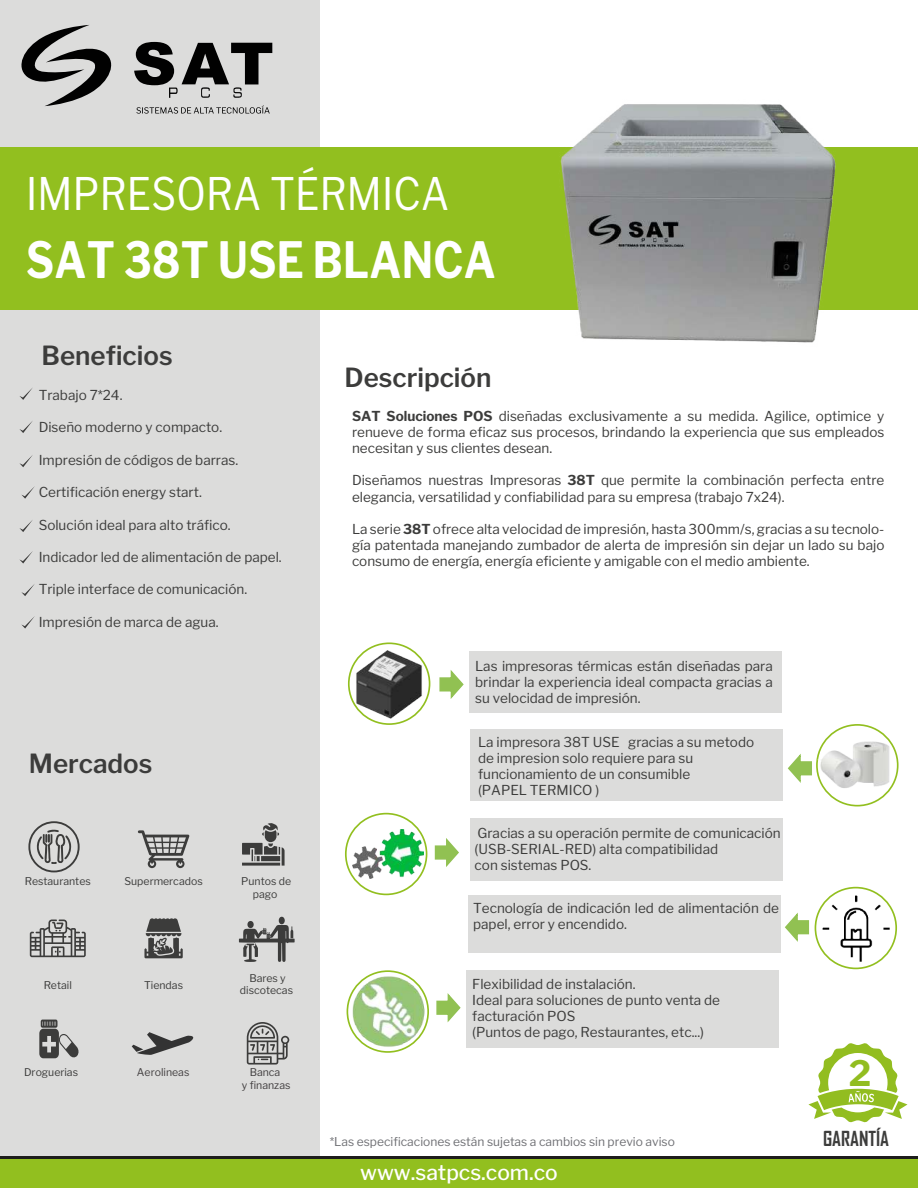
<style>
.page{position:relative;width:918px;height:1188px;background:#fff}
.page>*{position:absolute;margin:0;border:0;box-sizing:border-box;transform-origin:0 0}
.t1{font:700 49.65px "Libre Franklin";letter-spacing:.005em;color:#fff;scale:.84 1}
.t2{font:44.55px "Libre Franklin";letter-spacing:.005em;color:#fff;scale:.87 1}
.t3{font:700 34.95px "Libre Franklin";color:#92bd20}
.t4{font:600 26.25px "Libre Franklin";color:#3c3c3b}
.t5{font:500 21px "Libre Franklin";color:#fff}
.t6{font:700 19.8px "Agency FB";color:#3c3c3b}
.t7{font:13.65px/16.2px "Libre Franklin";color:#3c3c3b}
.t8{font:12.15px "Libre Franklin";color:#6f7074}
.t9{font:10.65px/12.6px "Libre Franklin";color:#3c3c3b;text-align:center}
.t10{font:10.65px/12.6px "Libre Franklin";color:#423f40;text-align:center}
.t11{font:10.65px "Libre Franklin";color:#434041}
.s1{font-weight:700}
</style>
<div class="page">
<div style="left:0;top:0;width:320px;height:1188px;background:#dcdcdb"></div>
<div style="left:0;top:147px;width:918px;height:163px;background:#92bf1f"></div>
<div style="left:0;top:1156px;width:918px;height:32px;background:linear-gradient(to right,#1d1d1b,#1d1d1b)"></div>
<div style="left:0;top:1160px;width:918px;height:28px;background:#92bf1f"></div>
<svg style="left:21px;top:25px;width:91px;height:81px"></svg>
<svg style="left:134px;top:42px;width:138px;height:56px"></svg>
<svg style="left:136px;top:105px;width:134px;height:9px"></svg>
<svg style="left:39px;top:1020px;width:40px;height:38px"></svg>
<svg style="left:132px;top:1032px;width:62px;height:23px"></svg>
<svg style="left:144px;top:918px;width:39px;height:40px"></svg>
<svg style="left:30px;top:920px;width:56px;height:37px"></svg>
<svg style="left:239px;top:916px;width:56px;height:46px"></svg>
<svg style="left:138px;top:830px;width:51px;height:38px"></svg>
<svg style="left:242px;top:823px;width:43px;height:43px"></svg>
<svg style="left:28px;top:821px;width:52px;height:51px"></svg>
<svg style="left:808px;top:1043px;width:100px;height:79px"></svg>
<div style="left:348px;top:642px;width:82px;height:83px;border:2px solid #92bf1f;border-radius:50%"></div>
<svg style="left:439px;top:670px;width:25px;height:29px"></svg>
<div style="left:345px;top:813px;width:82px;height:82px;border:2px solid #92bf1f;border-radius:50%"></div>
<svg style="left:434px;top:838px;width:25px;height:29px"></svg>
<svg style="left:436px;top:993px;width:25px;height:30px"></svg>
<svg style="left:817px;top:729px;width:81px;height:81px"></svg>
<div style="left:816px;top:724px;width:83px;height:82px;border:2px solid #92bf1f;border-radius:50%"></div>
<svg style="left:787px;top:754px;width:25px;height:29px"></svg>
<svg style="left:815px;top:888px;width:81px;height:80px"></svg>
<div style="left:815px;top:887px;width:82px;height:82px;border:2px solid #92bf1f;border-radius:50%"></div>
<svg style="left:785px;top:912px;width:25px;height:30px"></svg>
<svg style="left:19px;top:388px;width:14px;height:12px"></svg>
<svg style="left:19px;top:421px;width:14px;height:12px"></svg>
<svg style="left:19px;top:520px;width:14px;height:12px"></svg>
<svg style="left:19px;top:551px;width:14px;height:13px"></svg>
<svg style="left:21px;top:584px;width:14px;height:12px"></svg>
<svg style="left:19px;top:455px;width:14px;height:12px"></svg>
<svg style="left:21px;top:486px;width:14px;height:13px"></svg>
<svg style="left:21px;top:616px;width:14px;height:13px"></svg>
<img style="left:346px;top:973px;width:83px;height:80px">
<div style="left:470px;top:652px;width:312px;height:61px;background:#dcdcdb"></div>
<div style="left:470px;top:729px;width:312px;height:72px;background:#dcdcdb"></div>
<div style="left:470px;top:818px;width:312px;height:62px;background:#dcdcdb"></div>
<div style="left:468px;top:895px;width:313px;height:58px;background:#dcdcdb"></div>
<div style="left:466px;top:970px;width:313px;height:78px;background:#dcdcdb"></div>
<img style="left:353px;top:830px;width:70px;height:48px">
<svg style="left:247px;top:1022px;width:42px;height:43px"></svg>
<img style="left:353px;top:651px;width:73px;height:67px">
<img style="left:820px;top:893px;width:71px;height:71px">
<img style="left:818px;top:735px;width:74px;height:60px">
<img style="left:560px;top:104px;width:276px;height:239px">
<h2 class="t2" style="left:26px;top:167px;width:488px">IMPRESORA TÉRMICA</h2>
<h1 class="t1" style="left:26px;top:230px;width:561px">SAT 38T USE BLANCA</h1>
<h3 class="t4" style="left:42px;top:339px;width:133px">Beneficios</h3>
<p class="t7" style="left:39px;top:387px;width:85px">Trabajo 7*24.</p>
<p class="t7" style="left:39px;top:419px;width:185px">Diseño moderno y compacto.</p>
<p class="t7" style="left:39px;top:452px;width:201px">Impresión de códigos de barras.</p>
<p class="t7" style="left:39px;top:484px;width:165px">Certificación energy start.</p>
<p class="t7" style="left:39px;top:516px;width:194px">Solución ideal para alto tráfico.</p>
<p class="t7" style="left:39px;top:549px;width:245px">Indicador led de alimentación de papel.</p>
<p class="t7" style="left:39px;top:581px;width:210px">Triple interface de comunicación.</p>
<p class="t7" style="left:39px;top:614px;width:181px">Impresión de marca de agua.</p>
<h3 class="t4" style="left:29px;top:748px;width:125px">Mercados</h3>
<p class="t9" style="left:25px;top:875px;width:68px">Restaurantes</p>
<p class="t9" style="left:124px;top:875px;width:80px">Supermercados</p>
<p class="t9" style="left:241px;top:875px;width:51px">Puntos de pago</p>
<p class="t9" style="left:44px;top:979px;width:30px">Retail</p>
<p class="t9" style="left:144px;top:979px;width:40px">Tiendas</p>
<p class="t9" style="left:240px;top:971px;width:55px">Bares y discotecas</p>
<p class="t9" style="left:24px;top:1066px;width:56px">Droguerias</p>
<p class="t11" style="left:137px;top:1066px;width:54px">Aerolineas</p>
<p class="t10" style="left:242px;top:1066px;width:50px">Banca<br>y finanzas</p>
<h3 class="t4" style="left:345px;top:362px;width:148px">Descripción</h3>
<p class="t7" style="left:352px;top:407px;width:534px;text-align:justify"><span class="s1">SAT Soluciones POS</span> diseñadas exclusivamente a su medida. Agilice, optimice y renueve de forma eficaz sus procesos, brindando la experiencia que sus empleados necesitan y sus clientes desean.</p>
<p class="t7" style="left:352px;top:472px;width:534px">Diseñamos nuestras Impresoras <span class="s1">38T</span> que permite la combinación perfecta entre elegancia, versatilidad y confiabilidad para su empresa (trabajo 7x24).</p>
<p class="t7" style="left:352px;top:521px;width:534px;text-align:justify">La serie <span class="s1">38T</span> ofrece alta velocidad de impresión, hasta 300mm/s, gracias a su tecnolo&shy;gía patentada manejando zumbador de alerta de impresión sin dejar un lado su bajo consumo de energía, energía eficiente y amigable con el medio ambiente.</p>
<p class="t7" style="left:475px;top:658px;width:299px;text-align:justify">Las impresoras térmicas están diseñadas para brindar la experiencia ideal compacta gracias a su velocidad de impresión.</p>
<p class="t7" style="left:478px;top:733px;width:278px">La impresora 38T USE gracias a su metodo de impresion solo requiere para su funcionamiento de un consumible<br>(PAPEL TERMICO )</p>
<p class="t7" style="left:475px;top:824px;width:308px">Gracias a su operación permite de comunicación (USB-SERIAL-RED) alta compatibilidad<br>con sistemas POS.</p>
<p class="t7" style="left:473px;top:899px;width:307px">Tecnología de indicación led de alimentación de papel, error y encendido.</p>
<p class="t7" style="left:472px;top:976px;width:249px">Flexibilidad de instalación.<br>Ideal para soluciones de punto venta de facturación POS<br>(Puntos de pago, Restaurantes, etc...)</p>
<h3 class="t3" style="left:849px;top:1052px;width:24px">2</h3>
<p class="t8" style="left:330px;top:1134px;width:347px">*Las especificaciones están sujetas a cambios sin previo aviso</p>
<h3 class="t6" style="left:823px;top:1126px;width:68px">GARANTÍA</h3>
<h3 class="t5" style="left:360px;top:1160px;width:199px">www.satpcs.com.co</h3>
</div>
